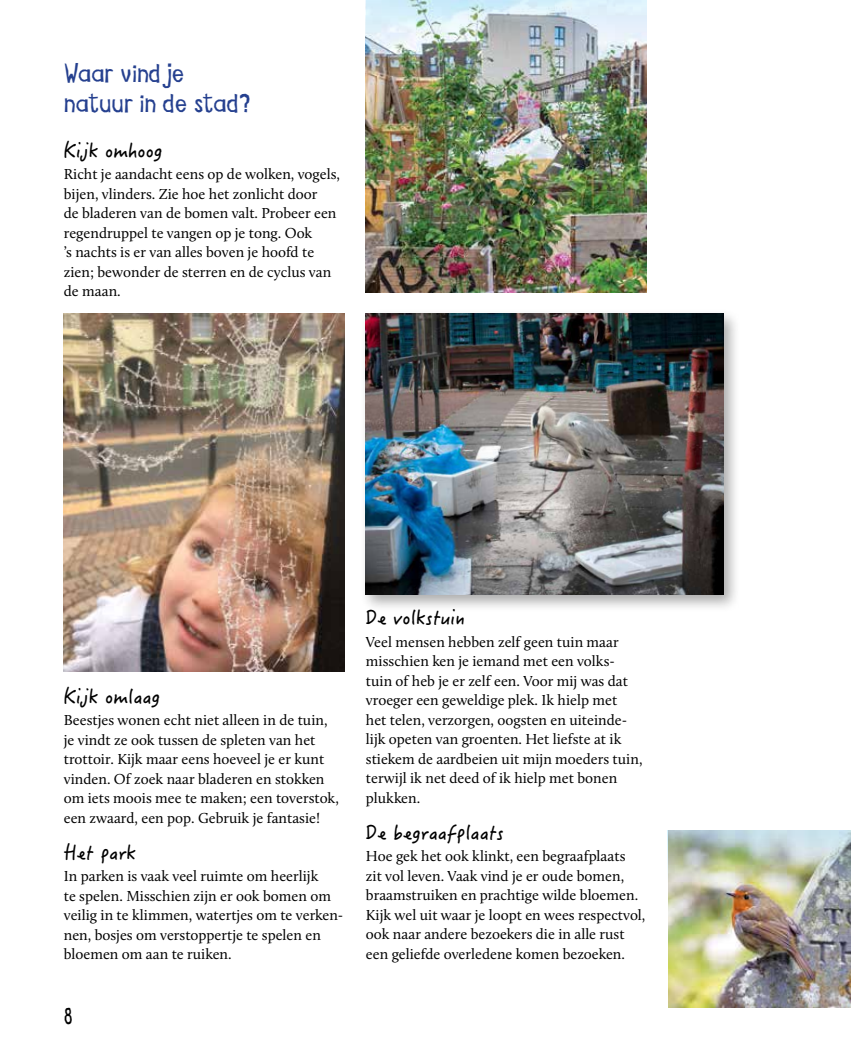
<style>
.page{position:relative;width:851px;height:1063px;background:#fff}
.page>*{position:absolute;margin:0;border:0;box-sizing:border-box;transform-origin:0 0}
.t1{font:24px/30px "Ritaglio";color:#25408f}
.t2{font:21px "Ritaglio";color:#000}
.t3{font:19.5px "Hanzi Pen SC W5";color:#000}
.t4{font:15px/19.5px "Calluna";color:#000}
</style>
<div class="page">
<img style="left:366px;top:45px;width:280px;height:248px">
<img style="left:668px;top:886px;width:182px;height:122px">
<img style="left:667px;top:830px;width:183px;height:56px">
<img style="left:64px;top:314px;width:280px;height:357px">
<div style="left:360px;top:308px;width:380px;height:304px;background:#000;opacity:.33"></div>
<img style="left:366px;top:314px;width:357px;height:281px">
<svg style="left:366px;top:0;width:280px;height:45px;background:#cbdbe2"></svg>
<p class="t1" style="left:64px;top:60px;width:188px">Waar vind je natuur in de stad?</p>
<p class="t3" style="left:64px;top:138px;width:100px">Kijk omhoog</p>
<p class="t4" style="left:64px;top:164px;width:278px">Richt je aandacht eens op de wolken, vogels, bijen, vlinders. Zie hoe het zonlicht door<br>de bladeren van de bomen valt. Probeer een regendruppel te vangen op je tong. Ook<br>’s nachts is er van alles boven je hoofd te zien; bewonder de sterren en de cyclus van de maan.</p>
<p class="t3" style="left:64px;top:684px;width:98px">Kijk omlaag</p>
<p class="t4" style="left:64px;top:710px;width:276px">Beestjes wonen echt niet alleen in de tuin, je vindt ze ook tussen de spleten van het trottoir. Kijk maar eens hoeveel je er kunt vinden. Of zoek naar bladeren en stokken om iets moois mee te maken; een toverstok, een zwaard, een pop. Gebruik je fantasie!</p>
<p class="t3" style="left:64px;top:840px;width:74px">Het park</p>
<p class="t4" style="left:64px;top:866px;width:281px">In parken is vaak veel ruimte om heerlijk<br>te spelen. Misschien zijn er ook bomen om veilig in te klimmen, watertjes om te verken&shy;nen, bosjes om verstoppertje te spelen en bloemen om aan te ruiken.</p>
<p class="t2" style="left:64px;top:1003px;width:11px">8</p>
<p class="t3" style="left:366px;top:605px;width:100px">De volkstuin</p>
<p class="t4" style="left:366px;top:632px;width:278px">Veel mensen hebben zelf geen tuin maar misschien ken je iemand met een volks&shy;tuin of heb je er zelf een. Voor mij was dat vroeger een geweldige plek. Ik hielp met<br>het telen, verzorgen, oogsten en uiteinde&shy;lijk opeten van groenten. Het liefste at ik stiekem de aardbeien uit mijn moeders tuin, terwijl ik net deed of ik hielp met bonen plukken.</p>
<p class="t3" style="left:366px;top:820px;width:139px">De begraafplaats</p>
<p class="t4" style="left:366px;top:846px;width:281px">Hoe gek het ook klinkt, een begraafplaats<br>zit vol leven. Vaak vind je er oude bomen, braamstruiken en prachtige wilde bloemen.<br>Kijk wel uit waar je loopt en wees respectvol, ook naar andere bezoekers die in alle rust een geliefde overledene komen bezoeken.</p>
</div>
